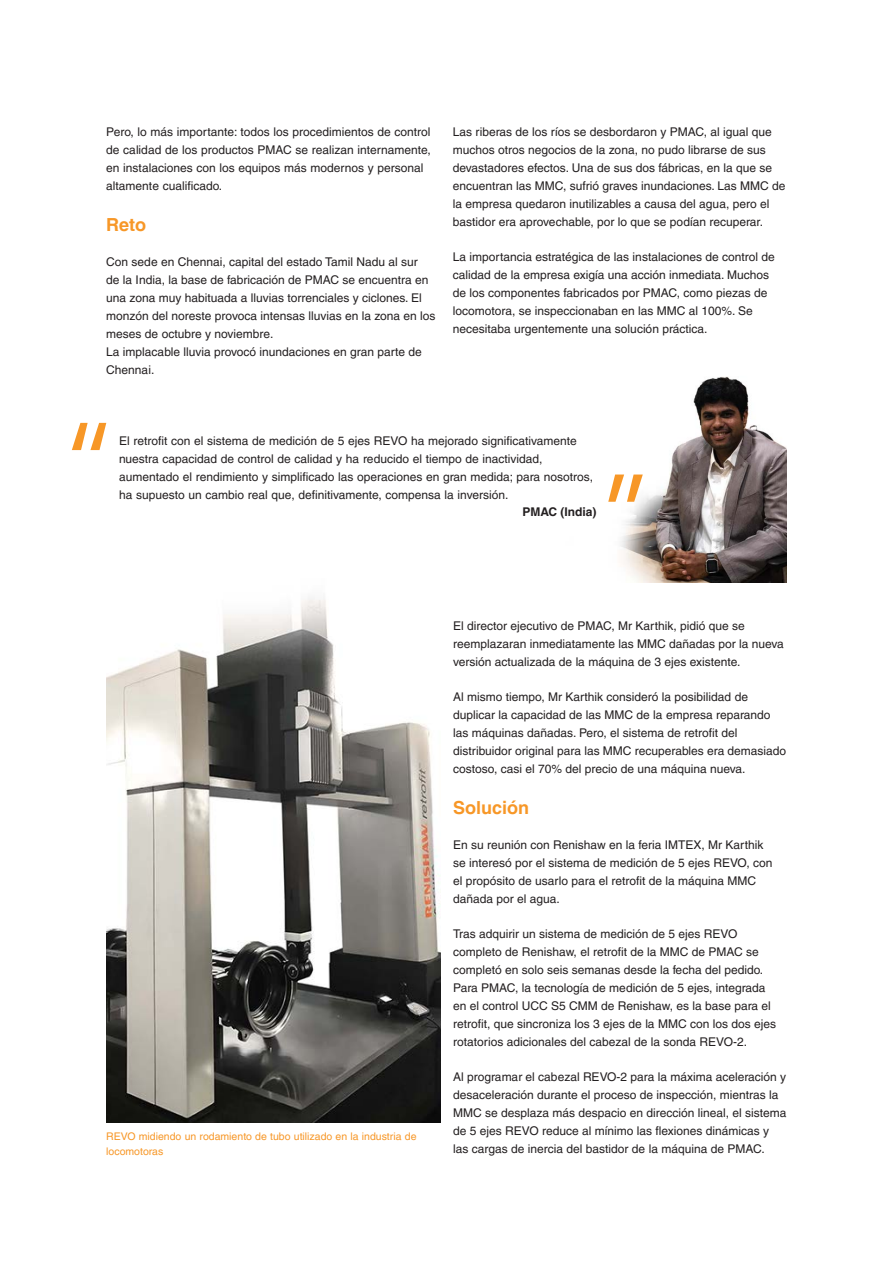
<style>
.page{position:relative;width:893px;height:1263px;background:#fff}
.page>*{position:absolute;margin:0;border:0;box-sizing:border-box;transform-origin:0 0}
.Main_body_heading_te{font:700 18px "Helvetica LT Pro";color:#f79727}
.Main_body_heading_te-2{font:12px/18px "Helvetica LT Pro";color:#231f20}
.Main_body_text_8pt{font:12px/18px "Helvetica LT Pro";color:#231f20}
.t1{font:700 12px "Helvetica LT Pro";color:#231f20}
.Caption_text_7pt{font:10.5px/15px "Helvetica LT Pro";color:#f79727}
</style>
<div class="page">
<img style="left:620px;top:376px;width:167px;height:207px">
<svg style="left:72px;top:423px;width:34px;height:27px"></svg>
<svg style="left:608px;top:474px;width:35px;height:28px"></svg>
<img style="left:106px;top:598px;width:334px;height:525px">
<p class="Main_body_text_8pt" style="left:106px;top:123px;width:326px">Pero, lo más importante: todos los procedimientos de control de calidad de los productos PMAC se realizan internamente, en instalaciones con los equipos más modernos y personal altamente cualificado.</p>
<p class="Main_body_heading_te" style="left:106px;top:214px;width:41px">Reto</p>
<p class="Main_body_heading_te-2" style="left:106px;top:253px;width:331px">Con sede en Chennai, capital del estado Tamil Nadu al sur<br>de la India, la base de fabricación de PMAC se encuentra en una zona muy habituada a lluvias torrenciales y ciclones. El monzón del noreste provoca intensas lluvias en la zona en los meses de octubre y noviembre.<br>La implacable lluvia provocó inundaciones en gran parte de Chennai.</p>
<p class="Main_body_heading_te-2" style="left:453px;top:123px;width:334px">Las riberas de los ríos se desbordaron y PMAC, al igual que muchos otros negocios de la zona, no pudo librarse de sus devastadores efectos. Una de sus dos fábricas, en la que se encuentran las MMC, sufrió graves inundaciones. Las MMC de la empresa quedaron inutilizables a causa del agua, pero el bastidor era aprovechable, por lo que se podían recuperar.</p>
<p class="Main_body_heading_te-2" style="left:453px;top:248px;width:323px">La importancia estratégica de las instalaciones de control de calidad de la empresa exigía una acción inmediata. Muchos de los componentes fabricados por PMAC, como piezas de locomotora, se inspeccionaban en las MMC al 100%. Se necesitaba urgentemente una solución práctica.</p>
<p class="Main_body_text_8pt" style="left:119px;top:432px;width:475px">El retrofit con el sistema de medición de 5 ejes REVO ha mejorado significativamente nuestra capacidad de control de calidad y ha reducido el tiempo de inactividad, aumentado el rendimiento y simplificado las operaciones en gran medida; para nosotros, ha supuesto un cambio real que, definitivamente, compensa la inversión.</p>
<p class="t1" style="left:522px;top:505px;width:76px">PMAC (India)</p>
<p class="Caption_text_7pt" style="left:106px;top:1129px;width:312px">REVO midiendo un rodamiento de tubo utilizado en la industria de locomotoras</p>
<p class="Main_body_heading_te-2" style="left:453px;top:617px;width:332px">El director ejecutivo de PMAC, Mr Karthik, pidió que se reemplazaran inmediatamente las MMC dañadas por la nueva versión actualizada de la máquina de 3 ejes existente.</p>
<p class="Main_body_heading_te-2" style="left:453px;top:688px;width:335px">Al mismo tiempo, Mr Karthik consideró la posibilidad de duplicar la capacidad de las MMC de la empresa reparando las máquinas dañadas. Pero, el sistema de retrofit del distribuidor original para las MMC recuperables era demasiado costoso, casi el 70% del precio de una máquina nueva.</p>
<p class="Main_body_heading_te" style="left:453px;top:797px;width:78px">Solución</p>
<p class="Main_body_heading_te-2" style="left:453px;top:836px;width:321px">En su reunión con Renishaw en la feria IMTEX, Mr Karthik se interesó por el sistema de medición de 5 ejes REVO, con el propósito de usarlo para el retrofit de la máquina MMC dañada por el agua.</p>
<p class="Main_body_heading_te-2" style="left:453px;top:925px;width:324px">Tras adquirir un sistema de medición de 5 ejes REVO completo de Renishaw, el retrofit de la MMC de PMAC se completó en solo seis semanas desde la fecha del pedido.<br>Para PMAC, la tecnología de medición de 5 ejes, integrada en el control UCC S5 CMM de Renishaw, es la base para el retrofit, que sincroniza los 3 ejes de la MMC con los dos ejes rotatorios adicionales del cabezal de la sonda REVO-2.</p>
<p class="Main_body_heading_te-2" style="left:453px;top:1068px;width:335px">Al programar el cabezal REVO-2 para la máxima aceleración y desaceleración durante el proceso de inspección, mientras la MMC se desplaza más despacio en dirección lineal, el sistema de 5 ejes REVO reduce al mínimo las flexiones dinámicas y las cargas de inercia del bastidor de la máquina de PMAC.</p>
</div>
